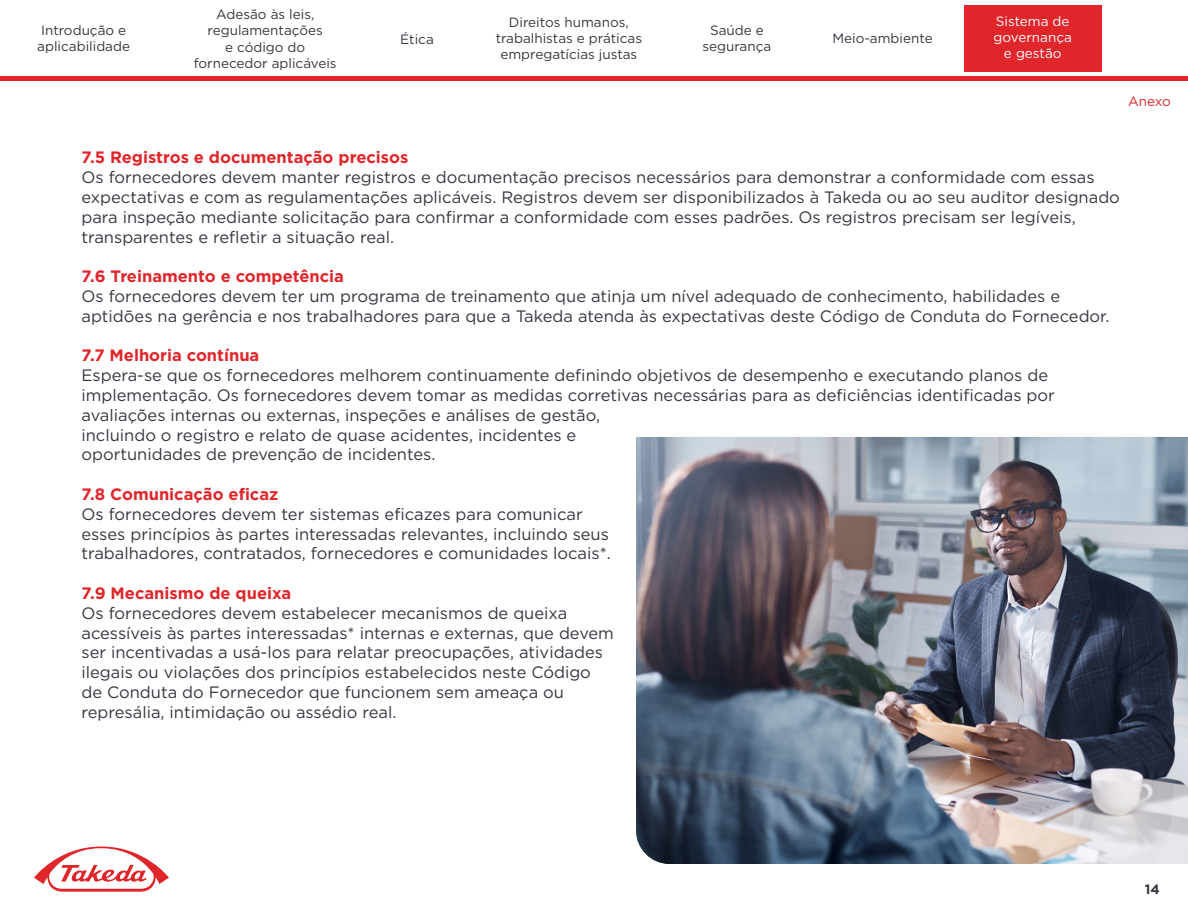
<style>
.page{position:relative;width:1188px;height:918px;background:#fff}
.page>*{position:absolute;margin:0;border:0;box-sizing:border-box;transform-origin:0 0}
.t1{font:16.5px/19.8px "Gotham";color:#34373f}
.t2{font:700 16.5px "Gotham";color:#e0262a}
.t3{font:13.5px/16.2px "Gotham";color:#34373f;text-align:center}
.t4{font:13.5px/16.2px "Gotham";color:#fff;text-align:center}
.t5{font:13.5px "Gotham";letter-spacing:-.015em;color:#e02629}
.t6{font:700 13.5px "Gotham";color:#34373f}
</style>
<div class="page">
<div style="left:964px;top:5px;width:138px;height:67px;background:#e0262a"></div>
<svg style="left:34px;top:846px;width:135px;height:46px"></svg>
<hr style="left:0;top:77px;width:1188px;height:4px;background:#e0262a">
<img style="left:636px;top:437px;width:552px;height:427px">
<p class="t3" style="left:37px;top:21px;width:94px;text-align:left">Introdução e aplicabilidade</p>
<p class="t3" style="left:194px;top:6px;width:144px">Adesão às leis, regulamentações<br>e código do fornecedor aplicáveis</p>
<p class="t3" style="left:400px;top:31px;width:35px">Ética</p>
<p class="t3" style="left:496px;top:13px;width:148px">Direitos humanos, trabalhistas e práticas empregatícias justas</p>
<p class="t3" style="left:703px;top:22px;width:70px">Saúde e segurança</p>
<p class="t3" style="left:832px;top:30px;width:102px">Meio-ambiente</p>
<p class="t4" style="left:994px;top:13px;width:80px">Sistema de governança e gestão</p>
<p class="t5" style="left:1128px;top:92px;width:44px">Anexo</p>
<p class="t2" style="left:81px;top:147px;width:328px">7.5 Registros e documentação precisos</p>
<p class="t1" style="left:81px;top:167px;width:1040px">Os fornecedores devem manter registros e documentação precisos necessários para demonstrar a conformidade com essas expectativas e com as regulamentações aplicáveis. Registros devem ser disponibilizados à Takeda ou ao seu auditor designado para inspeção mediante solicitação para confirmar a conformidade com esses padrões. Os registros precisam ser legíveis, transparentes e refletir a situação real.</p>
<p class="t2" style="left:81px;top:265px;width:264px">7.6 Treinamento e competência</p>
<p class="t1" style="left:81px;top:286px;width:1030px">Os fornecedores devem ter um programa de treinamento que atinja um nível adequado de conhecimento, habilidades e aptidões na gerência e nos trabalhadores para que a Takeda atenda às expectativas deste Código de Conduta do Fornecedor.</p>
<p class="t2" style="left:81px;top:345px;width:179px">7.7 Melhoria contínua</p>
<p class="t1" style="left:81px;top:365px;width:975px">Espera-se que os fornecedores melhorem continuamente definindo objetivos de desempenho e executando planos de implementação. Os fornecedores devem tomar as medidas corretivas necessárias para as deficiências identificadas por avaliações internas ou externas, inspeções e análises de gestão,<br>incluindo o registro e relato de quase acidentes, incidentes e<br>oportunidades de prevenção de incidentes.</p>
<p class="t2" style="left:81px;top:483px;width:198px">7.8 Comunicação eficaz</p>
<p class="t1" style="left:81px;top:504px;width:531px">Os fornecedores devem ter sistemas eficazes para comunicar esses princípios às partes interessadas relevantes, incluindo seus trabalhadores, contratados, fornecedores e comunidades locais*.</p>
<p class="t2" style="left:81px;top:582px;width:211px">7.9 Mecanismo de queixa</p>
<p class="t1" style="left:81px;top:603px;width:534px">Os fornecedores devem estabelecer mecanismos de queixa acessíveis às partes interessadas* internas e externas, que devem ser incentivadas a usá-los para relatar preocupações, atividades ilegais ou violações dos princípios estabelecidos neste Código de Conduta do Fornecedor que funcionem sem ameaça ou represália, intimidação ou assédio real.</p>
<p class="t6" style="left:1145px;top:880px;width:16px">14</p>
</div>
